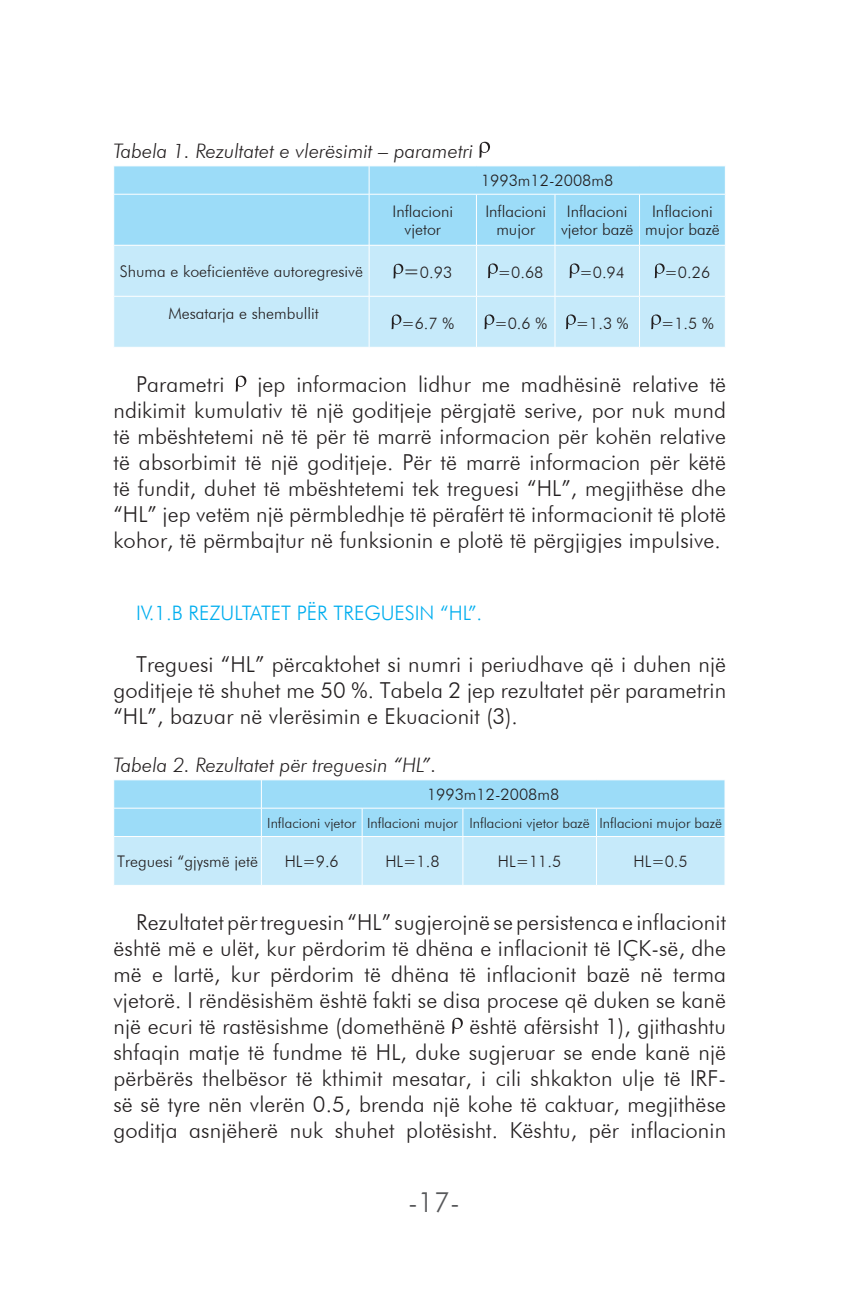
<style>
.page{position:relative;width:868px;height:1304px;background:#fff}
.page>*{position:absolute;margin:0;border:0;box-sizing:border-box;transform-origin:0 0}
.t1{font:300 28px "Futura BT";color:#57585a}
.t2{font:300 22px/26px "Futura BT";letter-spacing:.005em;color:#231f20;text-align:justify}
.t3{font:italic 300 20px "Futura BT";color:#231f20}
.t4{font:300 20px "Futura BT";color:#00aeef}
.t5{font:300 16px/18px "Futura BT";color:#231f20;text-align:center}
.t6{font:300 14px "Futura BT";color:#231f20}
.s1{font-style:italic;font-size:20px}
</style>
<div class="page">
<svg style="left:479px;top:142px;width:11px;height:16px"></svg>
<div style="left:114px;top:167px;width:611px;height:78px;background:#9cdcf8"></div>
<div style="left:114px;top:246px;width:611px;height:101px;background:#c6eafa"></div>
<svg style="left:369px;top:166px;width:1px;height:28px"></svg>
<hr style="left:113px;top:194px;width:256px;height:1px;background:#fff">
<hr style="left:369px;top:194px;width:107px;height:1px;background:#fff">
<hr style="left:369px;top:194px;width:1px;height:51px;background:#fff">
<hr style="left:476px;top:194px;width:79px;height:1px;background:#fff">
<hr style="left:476px;top:194px;width:1px;height:51px;background:#fff">
<hr style="left:555px;top:194px;width:84px;height:1px;background:#fff">
<hr style="left:554px;top:194px;width:1px;height:51px;background:#fff">
<hr style="left:639px;top:194px;width:86px;height:1px;background:#fff">
<hr style="left:639px;top:194px;width:1px;height:51px;background:#fff">
<hr style="left:369px;top:245px;width:1px;height:51px;background:#fff">
<hr style="left:476px;top:245px;width:1px;height:51px;background:#fff">
<hr style="left:554px;top:245px;width:1px;height:51px;background:#fff">
<hr style="left:639px;top:245px;width:1px;height:51px;background:#fff">
<hr style="left:113px;top:296px;width:256px;height:1px;background:#fff">
<hr style="left:369px;top:296px;width:107px;height:1px;background:#fff">
<hr style="left:369px;top:297px;width:1px;height:50px;background:#fff">
<hr style="left:476px;top:296px;width:79px;height:1px;background:#fff">
<hr style="left:476px;top:297px;width:1px;height:50px;background:#fff">
<hr style="left:555px;top:296px;width:84px;height:1px;background:#fff">
<hr style="left:554px;top:297px;width:1px;height:50px;background:#fff">
<hr style="left:639px;top:296px;width:86px;height:1px;background:#fff">
<hr style="left:639px;top:297px;width:1px;height:50px;background:#fff">
<svg style="left:393px;top:264px;width:10px;height:14px"></svg>
<svg style="left:488px;top:263px;width:10px;height:15px"></svg>
<svg style="left:569px;top:263px;width:10px;height:15px"></svg>
<svg style="left:654px;top:263px;width:10px;height:15px"></svg>
<svg style="left:391px;top:314px;width:10px;height:15px"></svg>
<svg style="left:484px;top:314px;width:10px;height:15px"></svg>
<svg style="left:566px;top:314px;width:10px;height:15px"></svg>
<svg style="left:651px;top:314px;width:10px;height:15px"></svg>
<svg style="left:235px;top:376px;width:11px;height:16px"></svg>
<svg style="left:113px;top:780px;width:612px;height:105px;background:#b1e3f9"></svg>
<hr style="left:113px;top:836px;width:148px;height:1px;background:#fff">
<hr style="left:113px;top:837px;width:1px;height:48px;background:#fff">
<hr style="left:261px;top:836px;width:101px;height:1px;background:#fff">
<hr style="left:261px;top:837px;width:1px;height:48px;background:#fff">
<hr style="left:362px;top:836px;width:101px;height:1px;background:#fff">
<hr style="left:362px;top:837px;width:1px;height:48px;background:#fff">
<hr style="left:463px;top:836px;width:133px;height:1px;background:#fff">
<hr style="left:462px;top:837px;width:1px;height:48px;background:#fff">
<hr style="left:596px;top:836px;width:129px;height:1px;background:#fff">
<hr style="left:596px;top:837px;width:1px;height:48px;background:#fff">
<hr style="left:724px;top:837px;width:1px;height:48px;background:#fff">
<svg style="left:452px;top:1018px;width:11px;height:16px"></svg>
<p class="t3" style="left:113px;top:138px;width:361px">Tabela 1. Rezultatet e vlerësimit – parametri</p>
<p class="t5" style="left:481px;top:171px;width:134px">1993m12-2008m8</p>
<p class="t5" style="left:392px;top:202px;width:62px">I nflacioni vjetor</p>
<p class="t5" style="left:485px;top:202px;width:62px">I nflacioni mujor</p>
<p class="t5" style="left:561px;top:202px;width:74px">I nflacioni vjetor bazë</p>
<p class="t5" style="left:645px;top:202px;width:76px">I nflacioni mujor bazë</p>
<p class="t5" style="left:120px;top:262px;width:244px">Shuma e koeficientëve autoregresivë</p>
<p class="t5" style="left:403px;top:264px;width:50px"><span class="s1">=</span>0.93</p>
<p class="t5" style="left:498px;top:263px;width:47px">=0.68</p>
<p class="t5" style="left:579px;top:263px;width:47px">=0.94</p>
<p class="t5" style="left:664px;top:263px;width:47px">=0.26</p>
<p class="t5" style="left:168px;top:304px;width:152px">Mesatarja e shembullit</p>
<p class="t5" style="left:401px;top:314px;width:54px">=6.7 %</p>
<p class="t5" style="left:494px;top:314px;width:54px">=0.6 %</p>
<p class="t5" style="left:576px;top:314px;width:54px">=1.3 %</p>
<p class="t5" style="left:661px;top:314px;width:54px">=1.5 %</p>
<p class="t2" style="left:113px;top:371px;width:614px;text-indent:144px">jep informacion lidhur me madhësinë relative të ndikimit kumulativ të një goditjeje përgjatë serive, por nuk mund të mbështetemi në të për të marrë informacion për kohën relative të absorbimit të një goditjeje. Për të marrë informacion për këtë të fundit, duhet të mbështetemi tek treguesi “HL”, megjithëse dhe “HL” jep vetëm një përmbledhje të përafërt të informacionit të plotë kohor, të përmbajtur në funksionin e plotë të përgjigjes impulsive.</p>
<p class="t2" style="left:136px;top:371px;width:90px">Parametri</p>
<p class="t4" style="left:136px;top:600px;width:348px">IV.1.b Rezultatet për treguesin “HL”.</p>
<p class="t2" style="left:113px;top:651px;width:614px;text-indent:23px">Treguesi “HL” përcaktohet si numri i periudhave që i duhen një goditjeje të shuhet me 50 %. Tabela 2 jep rezultatet për parametrin “HL”, bazuar në vlerësimin e E kuacionit (3).</p>
<p class="t3" style="left:113px;top:752px;width:324px">Tabela 2. Rezultatet për treguesin “HL”.</p>
<p class="t5" style="left:427px;top:785px;width:134px">1993m12-2008m8</p>
<p class="t6" style="left:267px;top:814px;width:456px">I nflacioni vjetor I nflacioni mujor I nflacioni vjetor bazë I nflacioni mujor bazë</p>
<p class="t5" style="left:117px;top:852px;width:142px">Treguesi “gjysmë jetë</p>
<p class="t5" style="left:284px;top:852px;width:56px">HL=9.6</p>
<p class="t5" style="left:385px;top:852px;width:56px">HL=1.8</p>
<p class="t5" style="left:498px;top:852px;width:65px">HL=11.5</p>
<p class="t5" style="left:633px;top:852px;width:56px">H L=0.5</p>
<p class="t2" style="left:113px;top:909px;width:614px;text-indent:23px">Rezultatet për treguesin “HL” sugjerojnë se persistenca e inflacionit është më e ulët, kur përdorim të dhëna e inflacionit të IÇK-së, dhe më e lartë, kur përdorim të dhëna të inflacionit bazë në terma vjetorë. I rëndësishëm është fakti se disa procese që duken se kanë një ecuri të rastësishme (domethënë është afërsisht 1), gjithashtu shfaqin matje të fundme të HL, duke sugjeruar se ende kanë një përbërës thelbësor të kthimit mesatar, i cili shkakton ulje të IRF&shy;së së tyre nën vlerën 0.5, brenda një kohe të caktuar, megjithëse goditja asnjëherë nuk shuhet plotësisht. Kështu, për inflacionin</p>
<p class="t1" style="left:408px;top:1185px;width:53px">-17-</p>
</div>
